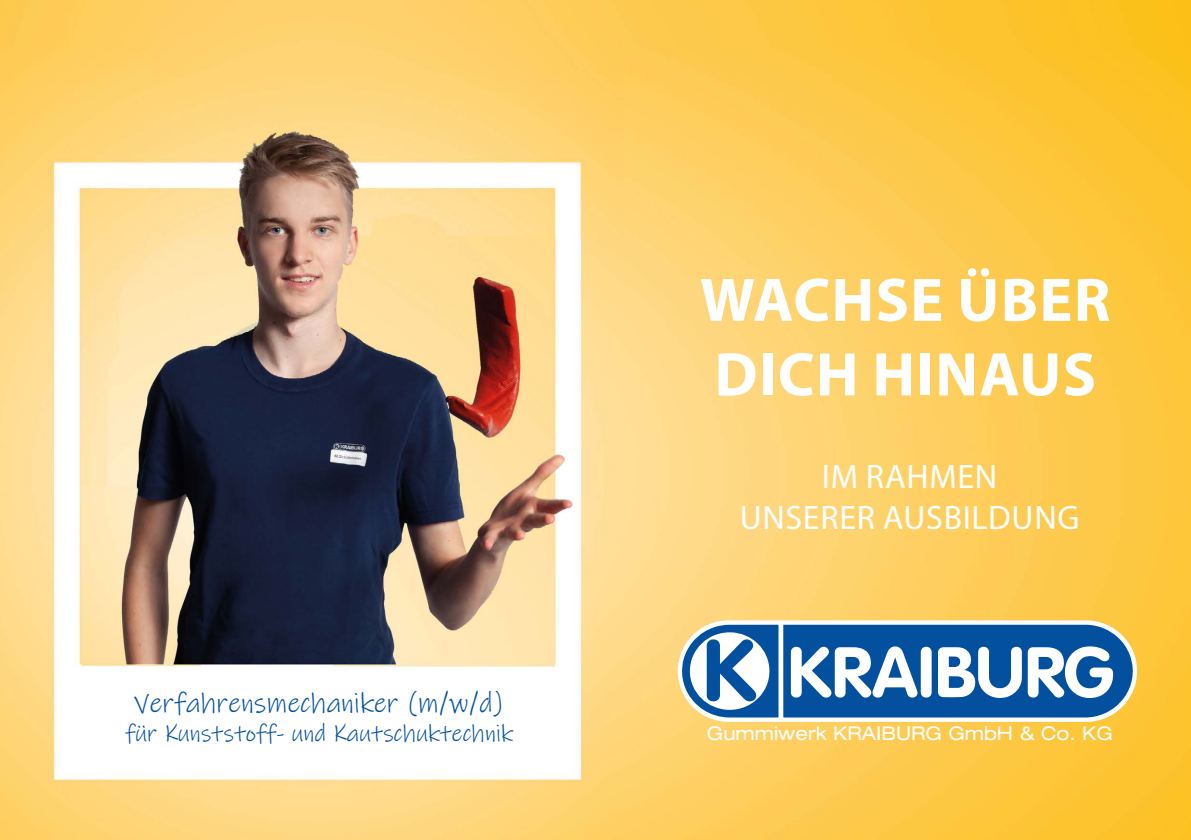
<style>
.page{position:relative;width:1191px;height:840px;background:#fff}
.page>*{position:absolute;margin:0;border:0;box-sizing:border-box;transform-origin:0 0}
.t1{font:700 62px/74.4px "Myriad Pro";letter-spacing:.02em;color:#fff}
.t2{font:34px/40.8px "Myriad Pro";letter-spacing:.02em;color:#fff;text-align:center}
.t3{font:28px "Ink Free";color:#00509e}
.t4{font:24px "Ink Free";color:#00509e}
.t5{font:expanded 18.8px "Helvetica 53";color:#fff}
</style>
<div class="page">
<img style="left:0;top:0;width:1191px;height:839px">
<svg style="left:678px;top:620px;width:459px;height:101px"></svg>
<svg style="left:682px;top:624px;width:450px;height:93px"></svg>
<p class="t3" style="left:134px;top:684px;width:371px">Verfahrensmechaniker (m/w/d)</p>
<p class="t4" style="left:125px;top:717px;width:389px">für Kunststoff- und Kautschuktechnik</p>
<h1 class="t1" style="left:700px;top:260px;width:412px">WACHSE ÜBER<br>DICH HINAUS</h1>
<h2 class="t2" style="left:740px;top:456px;width:341px">IM RAHMEN<br>UNSERER AUSBILDUNG</h2>
<p class="t5" style="left:707px;top:721px;width:407px">Gummiwerk KRAIBURG GmbH &amp; Co. KG</p>
</div>
